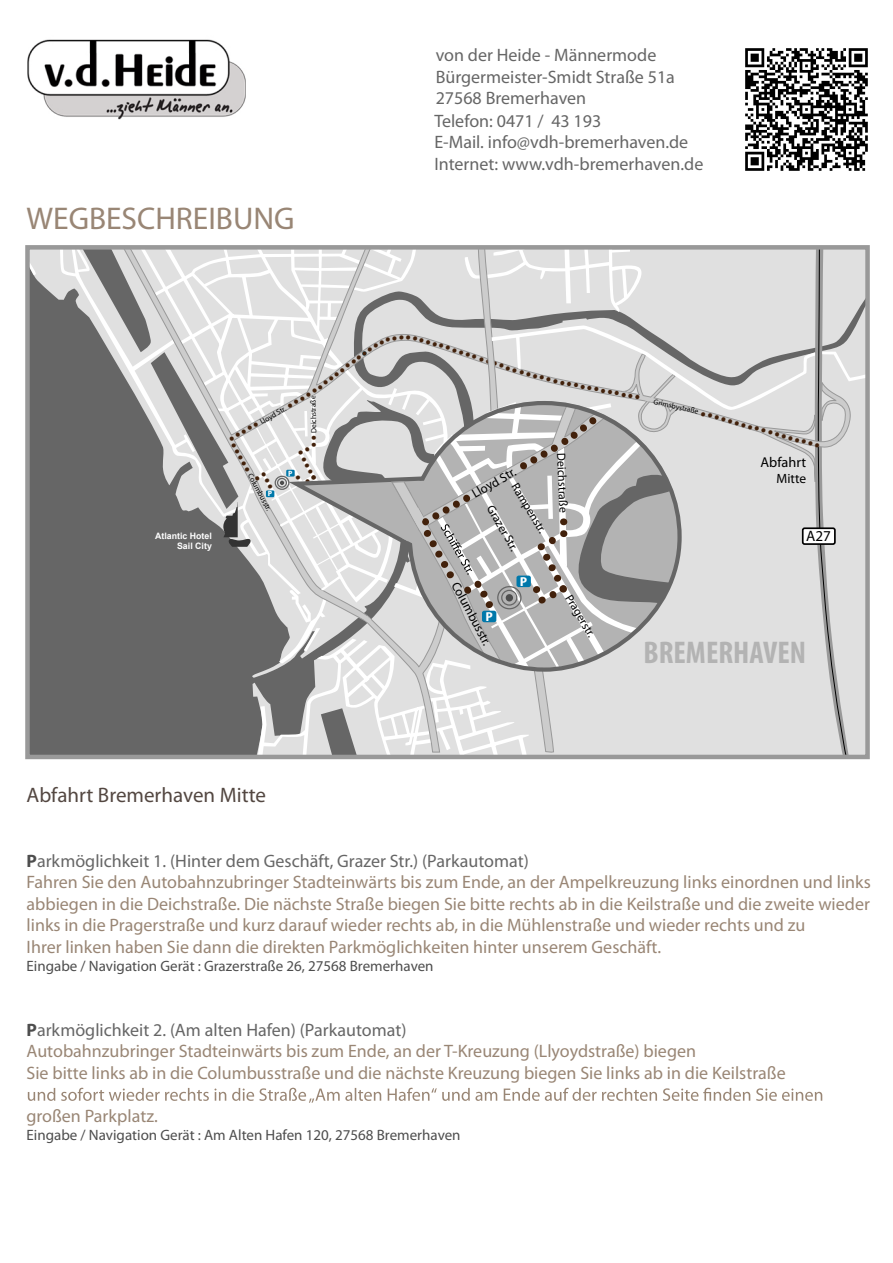
<style>
.page{position:relative;width:893px;height:1263px;background:#fff}
.page>*{position:absolute;margin:0;border:0;box-sizing:border-box;transform-origin:0 0}
.t1{font:57.15px "Myriad Pro";color:#42210b}
.t2{font:33.6px "Myriad Pro";color:#42210b}
.t3{font:31.5px "Myriad Pro";color:#998675}
.t4{font:700 condensed 31.5px "Myriad Pro";color:#b3b3b3}
.t5{font:21px "Myriad Pro";color:#534741}
.t6{font:18px/21.6px "Myriad Pro";color:#998675}
.t7{font:18px/21.8px "Myriad Pro";color:#666}
.t8{font:15.15px "Myriad Pro";color:#000}
.t9{font:15px "Myriad Pro";color:#4d4d4d}
.t10{font:14.25px "Myriad Pro";color:#000}
.t11{font:13.5px "Myriad Pro";color:#000}
.t12{font:700 condensed 13.05px "Myriad Pro";color:#fff;scale:1.23 1}
.t13{font:12.9px "Myriad Pro";color:#000}
.t14{font:12px "Myriad Pro";color:#000}
.t15{font:700 8.85px/10.6px "Arial";color:#fff;text-align:right}
.t16{font:700 condensed 7.65px "Myriad Pro";color:#fff;scale:1.23 1}
.t17{font:7.5px "Myriad Pro";color:#000}
.s1{color:#069}
.s2{font-weight:700;color:#4d4d4d}
.s3{color:#666}
</style>
<div class="page">
<div style="left:30px;top:264px;width:52px;height:490px;background:#666"></div>
<svg style="left:60px;top:250px;width:22px;height:345px;background:#777"></svg>
<svg style="left:30px;top:257px;width:6px;height:18px"></svg>
<img style="left:27px;top:39px;width:219px;height:81px">
<svg style="left:28px;top:1088px;width:794px;height:15px"></svg>
<img style="left:745px;top:48px;width:123px;height:123px">
<svg style="left:82px;top:247px;width:785px;height:510px;background:#c1c1c1"></svg>
<h3 class="t3" style="left:27px;top:199px;width:269px">WEGBESCHREIBUNG</h3>
<p class="t7" style="left:434px;top:44px;width:270px">von der Heide - Männermode<br>Bürgermeister-Smidt Straße 51a<br>27568 Bremerhaven<br>Telefon: 0471 / 43 193<br>E-Mail. info@vdh-bremerhaven.de<br>Internet: www.vdh-bremerhaven.de</p>
<p class="t15" style="left:155px;top:531px;width:58px">Atlantic Hotel<br>Sail City</p>
<h2 class="t2" style="left:395px;top:305px;width:27px;rotate:18deg">....</h2>
<h2 class="t2" style="left:364px;top:316px;width:30px;rotate:18deg">. ..<span class="s1">.</span>..</h2>
<h2 class="t2" style="left:448px;top:316px;width:43px;rotate:19deg">......</h2>
<h2 class="t2" style="left:487px;top:330px;width:43px;rotate:18deg">......</h2>
<h2 class="t2" style="left:299px;top:365px;width:43px;rotate:-38deg">......</h2>
<h2 class="t2" style="left:526px;top:342px;width:43px;rotate:15deg">......</h2>
<h2 class="t2" style="left:564px;top:352px;width:85px;rotate:11deg">............</h2>
<h2 class="t2" style="left:272px;top:381px;width:29px;rotate:-30deg">....</h2>
<p class="t17" style="left:309px;top:433px;width:39px;rotate:-91deg">Deichstraße</p>
<p class="t17" style="left:655px;top:397px;width:47px;rotate:13deg">Grimsbystraße</p>
<p class="t17" style="left:258px;top:418px;width:30px;rotate:-30deg">Lloyd Str.</p>
<h2 class="t2" style="left:707px;top:384px;width:127px;rotate:15deg">..................</h2>
<h2 class="t2" style="left:213px;top:414px;width:36px;rotate:-30deg">.....</h2>
<h2 class="t2" style="left:258px;top:427px;width:36px;rotate:61deg">.....</h2>
<h2 class="t2" style="left:344px;top:434px;width:16px;rotate:90deg">..</h2>
<h1 class="t1" style="left:492px;top:424px;width:49px;rotate:-30deg">....</h1>
<h2 class="t2" style="left:326px;top:436px;width:37px;rotate:63deg">.......</h2>
<p class="t14" style="left:569px;top:453px;width:61px;rotate:88deg">Deichstraße</p>
<p class="t10" style="left:761px;top:453px;width:47px">Abfahrt</p>
<p class="t16" style="left:288px;top:469px;width:5px">P</p>
<p class="t13" style="left:469px;top:488px;width:50px;rotate:-30deg">Lloyd Str.</p>
<p class="t17" style="left:254px;top:472px;width:43px;rotate:62deg">Columbusstr.</p>
<p class="t11" style="left:776px;top:470px;width:31px">Mitte</p>
<p class="t14" style="left:521px;top:480px;width:58px;rotate:59deg">Rampenstr.</p>
<p class="t16" style="left:268px;top:489px;width:5px">P</p>
<h1 class="t1" style="left:394px;top:480px;width:61px;rotate:-30deg">.....</h1>
<h1 class="t1" style="left:469px;top:503px;width:61px;rotate:61deg">.....</h1>
<p class="t14" style="left:496px;top:502px;width:52px;rotate:60deg">Grazer Str.</p>
<h1 class="t1" style="left:615px;top:515px;width:26px;rotate:90deg">..</h1>
<h1 class="t1" style="left:584px;top:518px;width:61px;rotate:63deg">.......</h1>
<p class="t8" style="left:806px;top:527px;width:26px">A27</p>
<p class="t12" style="left:520px;top:574px;width:7px">P</p>
<p class="t13" style="left:462px;top:579px;width:72px;rotate:62deg">Columbusstr.</p>
<p class="t14" style="left:575px;top:592px;width:48px;rotate:59deg">Pragerstr.</p>
<p class="t12" style="left:485px;top:608px;width:7px">P</p>
<h3 class="t4" style="left:643px;top:633px;width:164px">BREMERHAVEN</h3>
<p class="t5" style="left:27px;top:782px;width:241px">Abfahrt Bremerhaven Mitte</p>
<p class="t6" style="left:27px;top:849px;width:846px"><span class="s2">P</span><span class="s3">arkmöglichkeit 1. (Hinter dem Geschäft, Grazer Str.) (Parkautomat)<br></span>Fahren Sie den Autobahnzubringer Stadteinwärts bis zum Ende, an der Ampelkreuzung links einordnen und links abbiegen in die Deichstraße. Die nächste Straße biegen Sie bitte rechts ab in die Keilstraße und die zweite wieder links in die Pragerstraße und kurz darauf wieder rechts ab, in die Mühlenstraße und wieder rechts und zu<br>Ihrer linken haben Sie dann die direkten Parkmöglichkeiten hinter unserem Geschäft.</p>
<p class="t9" style="left:27px;top:957px;width:409px">Eingabe / Navigation Gerät : Grazerstraße 26, 27568 Bremerhaven</p>
<p class="t6" style="left:27px;top:1019px;width:761px"><span class="s2">P</span><span class="s3">arkmöglichkeit 2. (Am alten Hafen) (Parkautomat)<br></span>Autobahnzubringer Stadteinwärts bis zum Ende, an der T-Kreuzung (Llyoydstraße) biegen<br>Sie bitte links ab in die Columbusstraße und die nächste Kreuzung biegen Sie links ab in die Keilstraße</p>
<p class="t6" style="left:27px;top:1105px;width:133px">großen Parkplatz.</p>
<p class="t9" style="left:27px;top:1126px;width:436px">Eingabe / Navigation Gerät : Am Alten Hafen 120, 27568 Bremerhaven</p>
</div>
